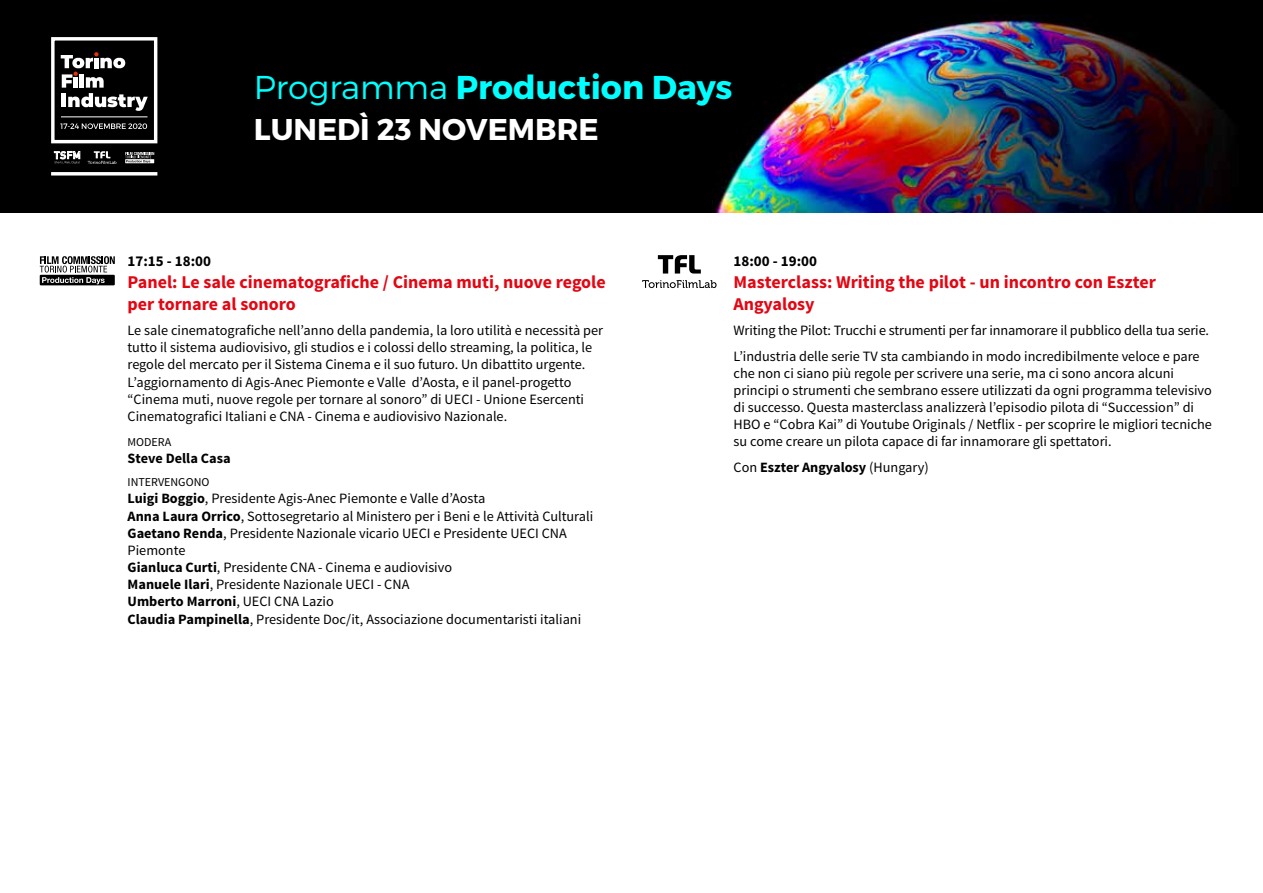
<style>
.page{position:relative;width:1263px;height:893px;background:#fff}
.page>*{position:absolute;margin:0;border:0;box-sizing:border-box;transform-origin:0 0}
.t1{font:33px "Trueno Bd";color:#0ff}
.t2{font:30px "Trueno Bd";color:#fff}
.t3{font:700 18px/21.6px "Source Sans Pro";color:#e30613}
.t4{font:700 15px "Source Sans Pro";color:#000}
.t5{font:14.25px/17.1px "Source Sans Pro";color:#000}
.t6{font:700 14.25px "Source Sans Pro";color:#000}
.t7{font:12px "Source Sans Pro";color:#000}
.s1{font-family:"Trueno Lt"}
.s2{font-weight:700}
.s3{font-weight:400}
</style>
<div class="page">
<div style="left:0;top:0;width:1263px;height:213px;background:#000"></div>
<img style="left:712px;top:15px;width:512px;height:198px">
<hr style="left:61px;top:117px;width:86px;height:1px;background:#fff">
<svg style="left:61px;top:52px;width:87px;height:59px"></svg>
<div style="left:51px;top:37px;width:106px;height:106px;border:3px solid #fff"></div>
<svg style="left:51px;top:172px;width:106px;height:4px"></svg>
<svg style="left:125px;top:152px;width:29px;height:11px"></svg>
<svg style="left:54px;top:151px;width:26px;height:13px"></svg>
<svg style="left:88px;top:151px;width:28px;height:13px"></svg>
<svg style="left:60px;top:123px;width:87px;height:6px"></svg>
<svg style="left:40px;top:256px;width:75px;height:29px"></svg>
<svg style="left:642px;top:280px;width:74px;height:8px"></svg>
<svg style="left:658px;top:255px;width:43px;height:19px"></svg>
<h1 class="t1" style="left:254px;top:66px;width:480px"><span class="s1">Programma</span> Production Days</h1>
<h2 class="t2" style="left:254px;top:110px;width:346px">LUNEDÌ 23 NOVEMBRE</h2>
<p class="t4" style="left:128px;top:252px;width:85px">17:15 - 18:00</p>
<p class="t3" style="left:128px;top:272px;width:480px">Panel: Le sale cinematografiche / Cinema muti, nuove regole per tornare al sonoro</p>
<p class="t5" style="left:128px;top:322px;width:477px">Le sale cinematografiche nell’anno della pandemia, la loro utilità e necessità per tutto il sistema audiovisivo, gli studios e i colossi dello streaming, la politica, le regole del mercato per il Sistema Cinema e il suo futuro. Un dibattito urgente.<br>L’aggiornamento di Agis-Anec Piemonte e Valle d’Aosta, e il panel-progetto “Cinema muti, nuove regole per tornare al sonoro” di UECI - Unione Esercenti Cinematografici Italiani e CNA - Cinema e audiovisivo Nazionale.</p>
<p class="t7" style="left:128px;top:435px;width:45px">MODERA</p>
<p class="t6" style="left:128px;top:449px;width:105px">Steve Della Casa</p>
<p class="t7" style="left:128px;top:475px;width:83px">INTERVENGONO</p>
<p class="t5" style="left:128px;top:490px;width:467px"><span class="s2">Luigi Boggio</span>, Presidente Agis-Anec Piemonte e Valle d’Aosta<br><span class="s2">Anna Laura Orrico</span>, Sottosegretario al Ministero per i Beni e le Attività Culturali <span class="s2">Gaetano Renda</span>, Presidente Nazionale vicario UECI e Presidente UECI CNA Piemonte<br><span class="s2">Gianluca Curti</span>, Presidente CNA - Cinema e audiovisivo<br><span class="s2">Manuele Ilari</span>, Presidente Nazionale UECI - CNA<br><span class="s2">Umberto Marroni</span>, UECI CNA Lazio<br><span class="s2">Claudia Pampinella</span>, Presidente Doc/it, Associazione documentaristi italiani</p>
<p class="t4" style="left:733px;top:252px;width:85px">18:00 - 19:00</p>
<p class="t3" style="left:733px;top:272px;width:424px">Masterclass: Writing the pilot - un incontro con Eszter<br>Angyalosy</p>
<p class="t5" style="left:733px;top:318px;width:477px;line-height:25.7px">Writing the Pilot: Trucchi e strumenti per far innamorare il pubblico della tua serie.<br>L’industria delle serie TV sta cambiando in modo incredibilmente veloce e pare</p>
<p class="t5" style="left:733px;top:365px;width:480px">che non ci siano più regole per scrivere una serie, ma ci sono ancora alcuni principi o strumenti che sembrano essere utilizzati da ogni programma televisivo di successo. Questa masterclass analizzerà l’episodio pilota di “Succession” di HBO e “Cobra Kai” di Youtube Originals / Netflix - per scoprire le migliori tecniche su come creare un pilota capace di far innamorare gli spettatori.</p>
<p class="t6" style="left:733px;top:458px;width:197px"><span class="s3">Con</span> Eszter Angyalosy <span class="s3">(Hungary)</span></p>
</div>
